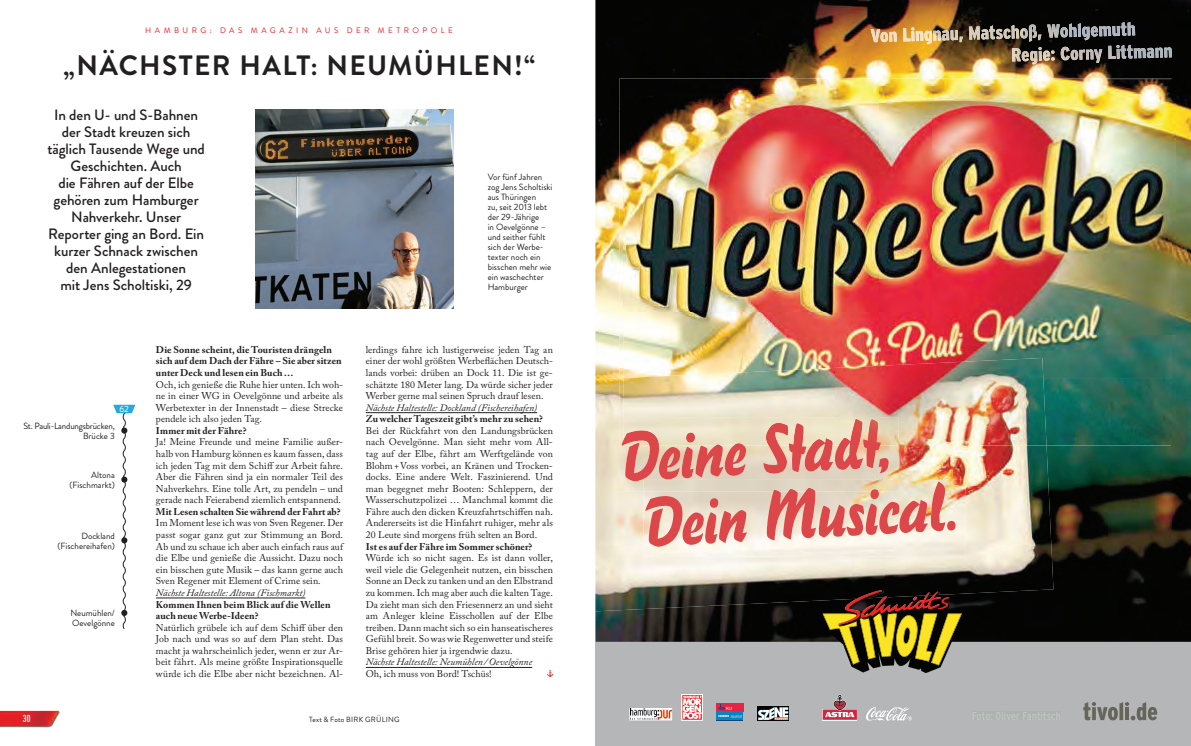
<style>
.page{position:relative;width:1191px;height:746px;background:#fff}
.page>*{position:absolute;margin:0;border:0;box-sizing:border-box;transform-origin:0 0}
.t1{font:700 28px "Brandon Grotesque";letter-spacing:.045em;color:#231f20}
.t2{font:500 15px/17px "Brandon Grotesque";letter-spacing:-.005em;color:#231f20;text-align:center}
.t3{font:condensed 11.4px "Interstate";letter-spacing:-.005em;color:#bbc9c6}
.t4{font:ultra-condensed 10px "Univers LT";color:#fff}
.t5{font:9.8px/11.6px "Adobe Caslon Pro";letter-spacing:.005em;color:#231f20;text-align:justify}
.t6{font:700 9.8px/11.6px "Adobe Caslon Pro";letter-spacing:.01em;color:#231f20}
.t7{font:italic 9.8px "Adobe Caslon Pro";color:#231f20}
.t8{font:9px/10px "Brandon Grotesque";color:#231f20}
.t9{font:9px/10px "Brandon Grotesque";letter-spacing:-.02em;color:#231f20;text-align:right}
.t10{font:9px "Brandon Grotesque";color:#fff}
.t11{font:8px "Brandon Grotesque";letter-spacing:.43em;color:#ee1d23}
.t12{font:7.5px "Brandon Grotesque";letter-spacing:.03em;color:#231f20}
</style>
<div class="page">
<img style="left:255px;top:110px;width:199px;height:198px">
<hr style="left:156px;top:597px;width:149px;height:1px;background:#231f20">
<hr style="left:366px;top:412px;width:171px;height:1px;background:#231f20">
<hr style="left:366px;top:667px;width:166px;height:1px;background:#231f20">
<svg style="left:113px;top:405px;width:22px;height:224px"></svg>
<svg style="left:547px;top:669px;width:6px;height:8px"></svg>
<img style="left:0;top:710px;width:61px;height:18px">
<img style="left:595px;top:0;width:596px;height:641px">
<div style="left:595px;top:641px;width:596px;height:104px;background:#b4b6b7"></div>
<div style="left:822px;top:709px;width:35px;height:11px;background:#de4e62"></div>
<svg style="left:822px;top:694px;width:35px;height:25px"></svg>
<svg style="left:683px;top:696px;width:17px;height:22px"></svg>
<div style="left:681px;top:694px;width:21px;height:26px;border:1px solid #fff"></div>
<img style="left:757px;top:706px;width:31px;height:14px">
<div style="left:716px;top:703px;width:27px;height:8px;background:#e82444"></div>
<svg style="left:716px;top:704px;width:27px;height:16px"></svg>
<div style="left:629px;top:708px;width:43px;height:12px;border:1px solid #fff"></div>
<img style="left:630px;top:708px;width:41px;height:11px">
<svg style="left:866px;top:707px;width:45px;height:13px"></svg>
<svg style="left:1083px;top:702px;width:74px;height:18px"></svg>
<hr style="left:1125px;top:707px;width:4px;height:13px;background:#65655a">
<div style="left:972px;top:711px;width:88px;height:9px;background:#aeb2aa"></div>
<img style="left:1012px;top:45px;width:159px;height:18px">
<img style="left:969px;top:22px;width:166px;height:20px">
<img style="left:595px;top:545px;width:290px;height:66px">
<img style="left:885px;top:545px;width:168px;height:52px">
<img style="left:595px;top:378px;width:27px;height:167px">
<img style="left:955px;top:446px;width:96px;height:99px">
<svg style="left:819px;top:590px;width:146px;height:83px"></svg>
<img style="left:643px;top:546px;width:251px;height:10px">
<img style="left:894px;top:480px;width:71px;height:76px">
<img style="left:1171px;top:79px;width:4px;height:366px">
<img style="left:619px;top:111px;width:4px;height:334px">
<img style="left:955px;top:445px;width:216px;height:1px">
<svg style="left:622px;top:419px;width:333px;height:127px"></svg>
<img style="left:623px;top:79px;width:548px;height:299px">
<img style="left:1046px;top:378px;width:125px;height:67px">
<img style="left:623px;top:368px;width:212px;height:49px">
<img style="left:835px;top:358px;width:211px;height:87px">
<img style="left:623px;top:417px;width:275px;height:28px">
<img style="left:623px;top:419px;width:257px;height:26px">
<p class="t11" style="left:145px;top:25px;width:309px">HAMBURG: DAS MAGAZIN AUS DER METROPOLE</p>
<h1 class="t1" style="left:63px;top:46px;width:473px">„NÄCHSTER HALT: NEUMÜHLEN!“</h1>
<p class="t2" style="left:47px;top:107px;width:159px">In den U- und S-Bahnen der Stadt kreuzen sich täglich Tausende Wege und<br>Geschichten. Auch<br>die Fähren auf der Elbe gehören zum Hamburger<br>Nahverkehr. Unser<br>Reporter ging an Bord. Ein kurzer Schnack zwischen den Anlegestationen<br>mit Jens Scholtiski, 29</p>
<p class="t8" style="left:488px;top:172px;width:66px">Vor fünf Jahren zog Jens Scholtiski aus Thüringen<br>zu, seit 2013 lebt der 29-Jährige<br>in Oevelgönne – und seither fühlt sich der Werbe&shy;texter noch ein bisschen mehr wie ein waschechter<br>Hamburger</p>
<p class="t10" style="left:119px;top:403px;width:11px">62</p>
<p class="t9" style="left:23px;top:420px;width:93px">St. Pauli-Landungsbrücken,<br>Brücke 3</p>
<p class="t8" style="left:69px;top:469px;width:47px;text-align:right">Altona (Fischmarkt)</p>
<p class="t8" style="left:57px;top:530px;width:59px;text-align:right">Dockland (Fischereihafen)</p>
<p class="t8" style="left:70px;top:608px;width:46px">Neumühlen/<br>Oevelgönne</p>
<p class="t6" style="left:156px;top:343px;width:187px">Die Sonne scheint, die Touristen drängeln sich auf dem Dach der Fähre – Sie aber sitzen unter Deck und lesen ein Buch …</p>
<p class="t5" style="left:156px;top:378px;width:189px">Och, ich genieße die Ruhe hier unten. Ich woh&shy;ne in einer WG in Oevelgönne und arbeite als Werbetexter in der Innenstadt – diese Strecke pendele ich also jeden Tag.</p>
<p class="t6" style="left:156px;top:424px;width:92px">Immer mit der Fähre?</p>
<p class="t5" style="left:156px;top:436px;width:189px">Ja! Meine Freunde und meine Familie außer&shy;halb von Hamburg können es kaum fassen, dass ich jeden Tag mit dem Schiff zur Arbeit fahre.<br>Aber die Fähren sind ja ein normaler Teil des Nahverkehrs. Eine tolle Art, zu pendeln – und gerade nach Feierabend ziemlich entspannend.</p>
<p class="t6" style="left:156px;top:505px;width:186px">Mit Lesen schalten Sie während der Fahrt ab?</p>
<p class="t5" style="left:156px;top:517px;width:189px">Im Moment lese ich was von Sven Regener. Der passt sogar ganz gut zur Stimmung an Bord.<br>Ab und zu schaue ich aber auch einfach raus auf die Elbe und genieße die Aussicht. Dazu noch ein bisschen gute Musik – das kann gerne auch Sven Regener mit Element of Crime sein.</p>
<p class="t7" style="left:156px;top:586px;width:151px">Nächste Haltestelle: Altona (Fischmarkt)</p>
<p class="t6" style="left:156px;top:598px;width:176px">Kommen Ihnen beim Blick auf die Wellen auch neue Werbe-Ideen?</p>
<p class="t5" style="left:156px;top:621px;width:189px">Natürlich grübele ich auf dem Schiff über den Job nach und was so auf dem Plan steht. Das macht ja wahrscheinlich jeder, wenn er zur Ar&shy;beit fährt. Als meine größte Inspirationsquelle würde ich die Elbe aber nicht bezeichnen. Al-</p>
<p class="t5" style="left:366px;top:343px;width:189px">lerdings fahre ich lustigerweise jeden Tag an einer der wohl größten Werbeflächen Deutsch&shy;lands vorbei: drüben an Dock 11. Die ist ge&shy;schätzte 180 Meter lang. Da würde sicher jeder Werber gerne mal seinen Spruch drauf lesen.</p>
<p class="t7" style="left:366px;top:401px;width:173px">Nächste Haltestelle: Dockland (Fischereihafen)</p>
<p class="t6" style="left:366px;top:413px;width:179px">Zu welcher Tageszeit gibt’s mehr zu sehen?</p>
<p class="t5" style="left:366px;top:424px;width:189px">Bei der Rückfahrt von den Landungsbrücken nach Oevelgönne. Man sieht mehr vom All&shy;tag auf der Elbe, fährt am Werftgelände von Blohm + Voss vorbei, an Kränen und Trocken&shy;docks. Eine andere Welt. Faszinierend. Und man begegnet mehr Booten: Schleppern, der Wasserschutzpolizei … Manchmal kommt die Fähre auch den dicken Kreuzfahrtschiffen nah.<br>Andererseits ist die Hinfahrt ruhiger, mehr als 20 Leute sind morgens früh selten an Bord.</p>
<p class="t6" style="left:366px;top:540px;width:168px">Ist es auf der Fähre im Sommer schöner?</p>
<p class="t5" style="left:366px;top:552px;width:189px">Würde ich so nicht sagen. Es ist dann voller, weil viele die Gelegenheit nutzen, ein bisschen Sonne an Deck zu tanken und an den Elbstrand zu kommen. Ich mag aber auch die kalten Tage.<br>Da zieht man sich den Friesennerz an und sieht am Anleger kleine Eisschollen auf der Elbe treiben. Dann macht sich so ein hanseatischeres Gefühl breit. So was wie Regenwetter und steife Brise gehören hier ja irgendwie dazu.</p>
<p class="t7" style="left:366px;top:656px;width:168px">Nächste Haltestelle: Neumühlen / Oevelgönne</p>
<p class="t5" style="left:366px;top:667px;width:127px">Oh, ich muss von Bord! Tschüs!</p>
<p class="t4" style="left:23px;top:713px;width:9px">30</p>
<p class="t3" style="left:972px;top:709px;width:90px">Foto: Oliver Fantitsch</p>
<p class="t12" style="left:309px;top:714px;width:92px">Text &amp; Foto BIRK GRÜLING</p>
</div>
